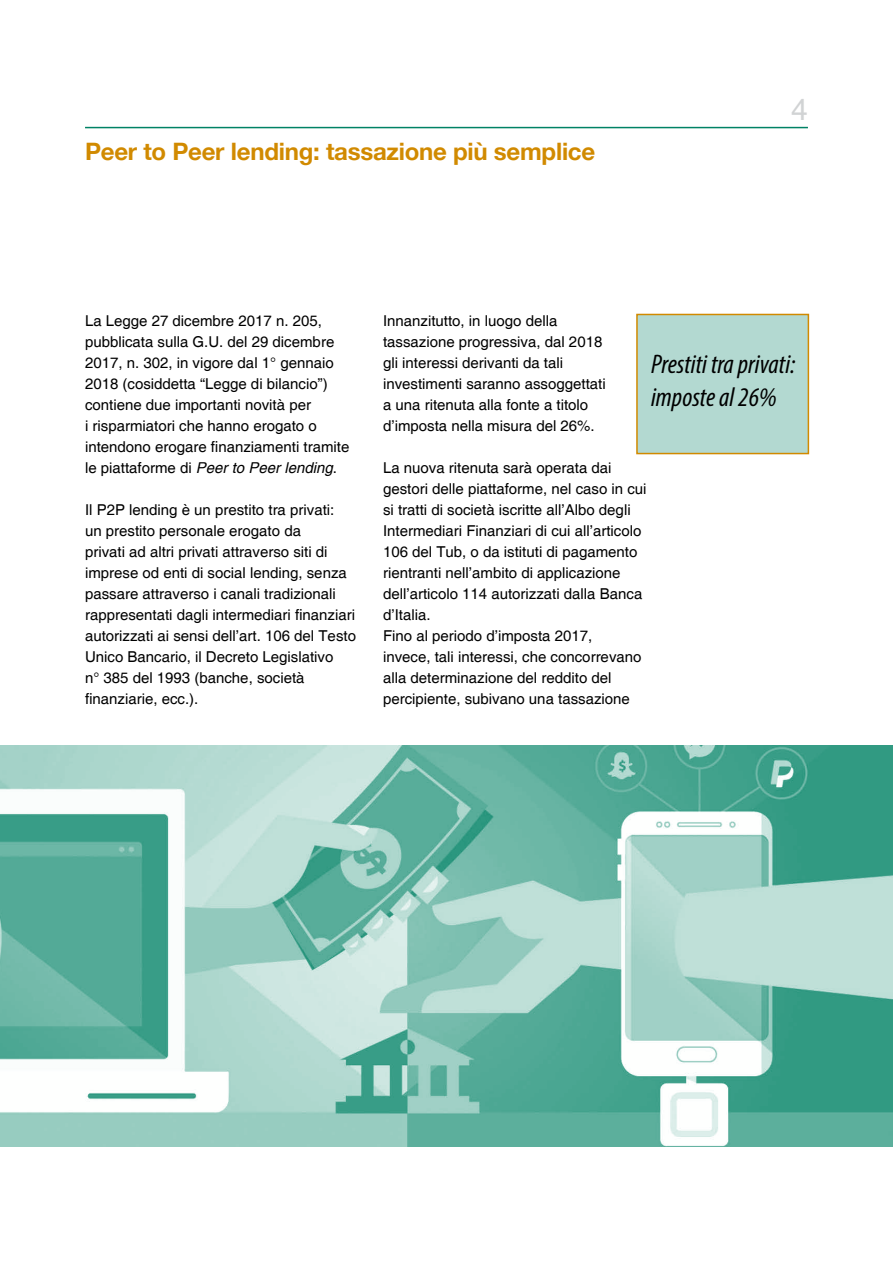
<style>
.page{position:relative;width:893px;height:1263px;background:#fff}
.page>*{position:absolute;margin:0;border:0;box-sizing:border-box;transform-origin:0 0}
.t1{font:30px "Helvetica";color:#d1d3d4}
.t2{font:italic condensed 27px/33px "Myriad Pro";color:#000}
.t3{font:700 24px "Helvetica Neue";letter-spacing:-.01em;color:#d18a00}
.t4{font:15px/21px "Helvetica";color:#000}
.s1{font-style:italic}
</style>
<div class="page">
<hr style="left:85px;top:127px;width:723px;height:1px;background:#008265">
<div style="left:636px;top:314px;width:173px;height:140px;background:#b3d9d1;border:2px solid #d18a00"></div>
<img style="left:0;top:745px;width:893px;height:401px">
<h3 class="t3" style="left:85px;top:136px;width:512px">Peer to Peer lending: tassazione più semplice</h3>
<h1 class="t1" style="left:791px;top:92px;width:18px">4</h1>
<p class="t4" style="left:85px;top:311px;width:266px">La Legge 27 dicembre 2017 n. 205, pubblicata sulla G.U. del 29 dicembre 2017, n. 302, in vigore dal 1° gennaio 2018 (cosiddetta “Legge di bilancio”) contiene due importanti novità per<br>i risparmiatori che hanno erogato o intendono erogare finanziamenti tramite le piattaforme di <span class="s1">Peer to Peer lending</span>.</p>
<p class="t4" style="left:85px;top:500px;width:272px">Il P2P lending è un prestito tra privati:<br>un prestito personale erogato da<br>privati ad altri privati attraverso siti di imprese od enti di social lending, senza passare attraverso i canali tradizionali rappresentati dagli intermediari finanziari autorizzati ai sensi dell’art. 106 del Testo Unico Bancario, il Decreto Legislativo<br>n° 385 del 1993 (banche, società finanziarie, ecc.).</p>
<p class="t4" style="left:383px;top:311px;width:224px">Innanzitutto, in luogo della tassazione progressiva, dal 2018 gli interessi derivanti da tali investimenti saranno assoggettati a una ritenuta alla fonte a titolo d’imposta nella misura del 26%.</p>
<p class="t4" style="left:383px;top:458px;width:265px">La nuova ritenuta sarà operata dai gestori delle piattaforme, nel caso in cui si tratti di società iscritte all’Albo degli Intermediari Finanziari di cui all’articolo 106 del Tub, o da istituti di pagamento rientranti nell’ambito di applicazione dell’articolo 114 autorizzati dalla Banca d’Italia.<br>Fino al periodo d’imposta 2017,<br>invece, tali interessi, che concorrevano alla determinazione del reddito del percipiente, subivano una tassazione</p>
<h2 class="t2" style="left:651px;top:347px;width:146px">Prestiti tra privati: imposte al 26%</h2>
</div>
